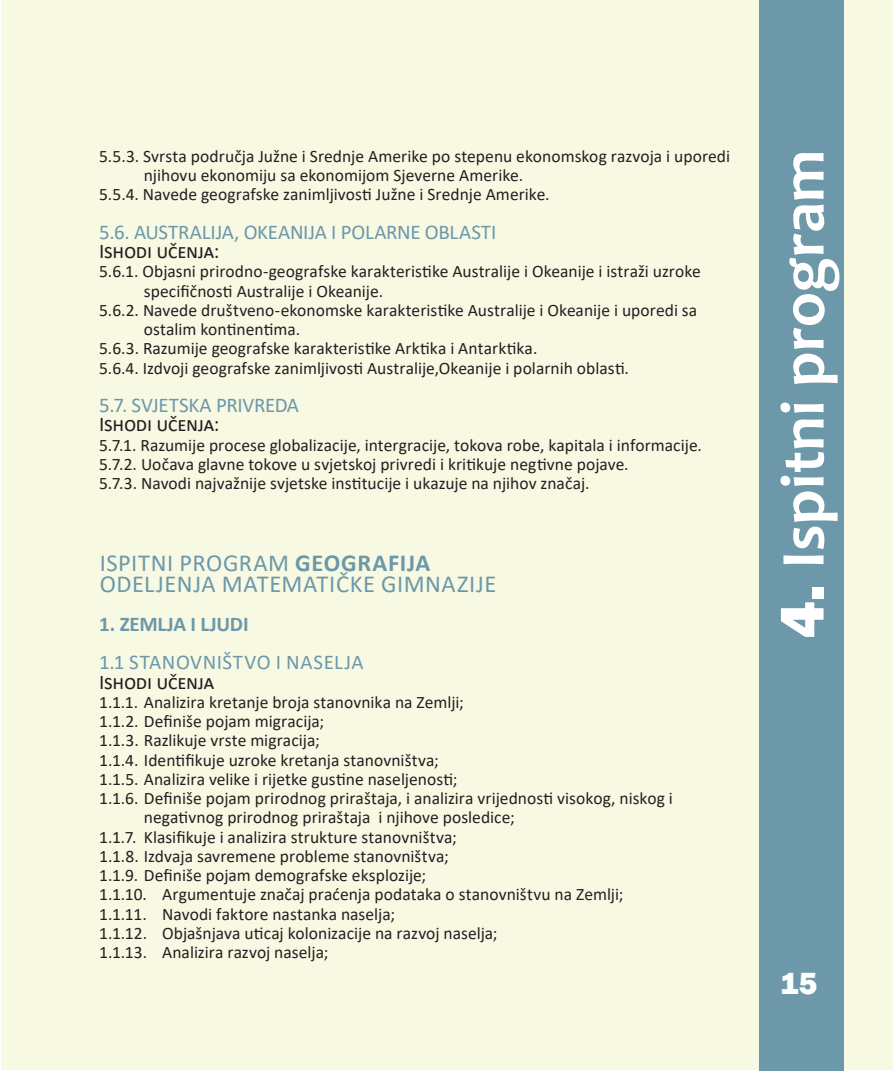
<style>
.page{position:relative;width:893px;height:1071px;background:#fff}
.page>*{position:absolute;margin:0;border:0;box-sizing:border-box;transform-origin:0 0}
.t1{font:700 63px "Candara";color:#fff}
.t2{font:800 31.5px "Franklin Gothic";color:#fff}
.t3{font:24.5px/21px "Calibri";letter-spacing:.025em;color:#6c98a9}
.t4{font:21px "Calibri";letter-spacing:-.005em;color:#6c98a9}
.t5{font:21px "Calibri";letter-spacing:-.015em;color:#231f20}
.t6{font:21px "Calibri";letter-spacing:.025em;color:#6c98a9}
.t7{font:700 21px "Calibri";letter-spacing:-.01em;color:#6c98a9}
.t8{font:17.5px/19.2px "Calibri";color:#231f20}
.s1{font-weight:700}
.s2{font-family:"Franklin Gothic";font-weight:800}
</style>
<div class="page">
<div style="left:1px;top:1px;width:891px;height:1069px;background:#f8f9e3"></div>
<div style="left:759px;top:1px;width:85px;height:1070px;background:#6c98a9"></div>
<p class="t8" style="left:99px;top:146px;width:632px">5.5.3. Svrsta područja Južne i Srednje Amerike po stepenu ekonomskog razvoja i uporedi</p>
<p class="t8" style="left:144px;top:165px;width:381px">njihovu ekonomiju sa ekonomijom Sjeverne Amerike.</p>
<p class="t8" style="left:99px;top:185px;width:452px">5.5.4. Navede geografske zanimljivosti Južne i Srednje Amerike.</p>
<p class="t4" style="left:99px;top:217px;width:399px">5.6. AUSTRALIJA, OKEANIJA I POLARNE OBLASTI</p>
<p class="t5" style="left:99px;top:237px;width:122px">Ishodi učenja:</p>
<p class="t8" style="left:99px;top:262px;width:603px">5.6.1. Objasni prirodno-geografske karakteristike Australije i Okeanije i istraži uzroke</p>
<p class="t8" style="left:144px;top:281px;width:241px">specifičnosti Australije i Okeanije.</p>
<p class="t8" style="left:99px;top:300px;width:600px">5.6.2. Navede društveno-ekonomske karakteristike Australije i Okeanije i uporedi sa</p>
<p class="t8" style="left:144px;top:319px;width:158px">ostalim kontinentima.</p>
<p class="t8" style="left:99px;top:339px;width:440px">5.6.3. Razumije geografske karakteristike Arktika i Antarktika.</p>
<p class="t8" style="left:99px;top:358px;width:531px">5.6.4. Izdvoji geografske zanimljivosti Australije,Okeanije i polarnih oblasti.</p>
<p class="t4" style="left:99px;top:391px;width:201px">5.7. SVJETSKA PRIVREDA</p>
<p class="t5" style="left:99px;top:410px;width:122px">Ishodi učenja:</p>
<p class="t8" style="left:99px;top:435px;width:604px">5.7.1. Razumije procese globalizacije, intergracije, tokova robe, kapitala i informacije.<br>5.7.2. Uočava glavne tokove u svjetskoj privredi i kritikuje negtivne pojave.<br>5.7.3. Navodi najvažnije svjetske institucije i ukazuje na njihov značaj.</p>
<h3 class="t3" style="left:100px;top:552px;width:398px">ISPITNI PROGRAM <span class="s1">GEOGRAFIJA<br></span>ODELJENJA MATEMATIČKE GIMNAZIJE</h3>
<p class="t7" style="left:99px;top:609px;width:151px">1. ZEMLJA I LJUDI</p>
<p class="t6" style="left:99px;top:648px;width:266px">1.1 STANOVNIŠTVO I NASELJA</p>
<p class="t5" style="left:99px;top:667px;width:116px">Ishodi učenja</p>
<p class="t8" style="left:99px;top:692px;width:366px">1.1.1. Analizira kretanje broja stanovnika na Zemlji;</p>
<p class="t8" style="left:99px;top:711px;width:227px">1.1.2. Definiše pojam migracija;</p>
<p class="t8" style="left:99px;top:731px;width:222px">1.1.3. Razlikuje vrste migracija;</p>
<p class="t8" style="left:99px;top:750px;width:341px">1.1.4. Identifikuje uzroke kretanja stanovništva;</p>
<p class="t8" style="left:99px;top:769px;width:360px">1.1.5. Analizira velike i rijetke gustine naseljenosti;</p>
<p class="t8" style="left:99px;top:788px;width:575px">1.1.6. Definiše pojam prirodnog priraštaja, i analizira vrijednosti visokog, niskog i</p>
<p class="t8" style="left:144px;top:808px;width:372px">negativnog prirodnog priraštaja i njihove posledice;</p>
<p class="t8" style="left:99px;top:827px;width:359px">1.1.7. Klasifikuje i analizira strukture stanovništva;</p>
<p class="t8" style="left:99px;top:846px;width:351px">1.1.8. Izdvaja savremene probleme stanovništva;</p>
<p class="t8" style="left:99px;top:865px;width:329px">1.1.9. Definiše pojam demografske eksplozije;</p>
<p class="t8" style="left:99px;top:885px;width:526px">1.1.10. Argumentuje značaj praćenja podataka o stanovništvu na Zemlji;</p>
<p class="t8" style="left:99px;top:904px;width:297px">1.1.11. Navodi faktore nastanka naselja;</p>
<p class="t8" style="left:99px;top:923px;width:400px">1.1.12. Objašnjava uticaj kolonizacije na razvoj naselja;</p>
<p class="t8" style="left:99px;top:942px;width:231px">1.1.13. Analizira razvoj naselja;</p>
<h1 class="t1" style="left:763px;top:639px;width:490px;rotate:-90deg"><span class="s2">4.</span> Ispitni program</h1>
<h2 class="t2" style="left:780px;top:964px;width:39px">15</h2>
</div>
